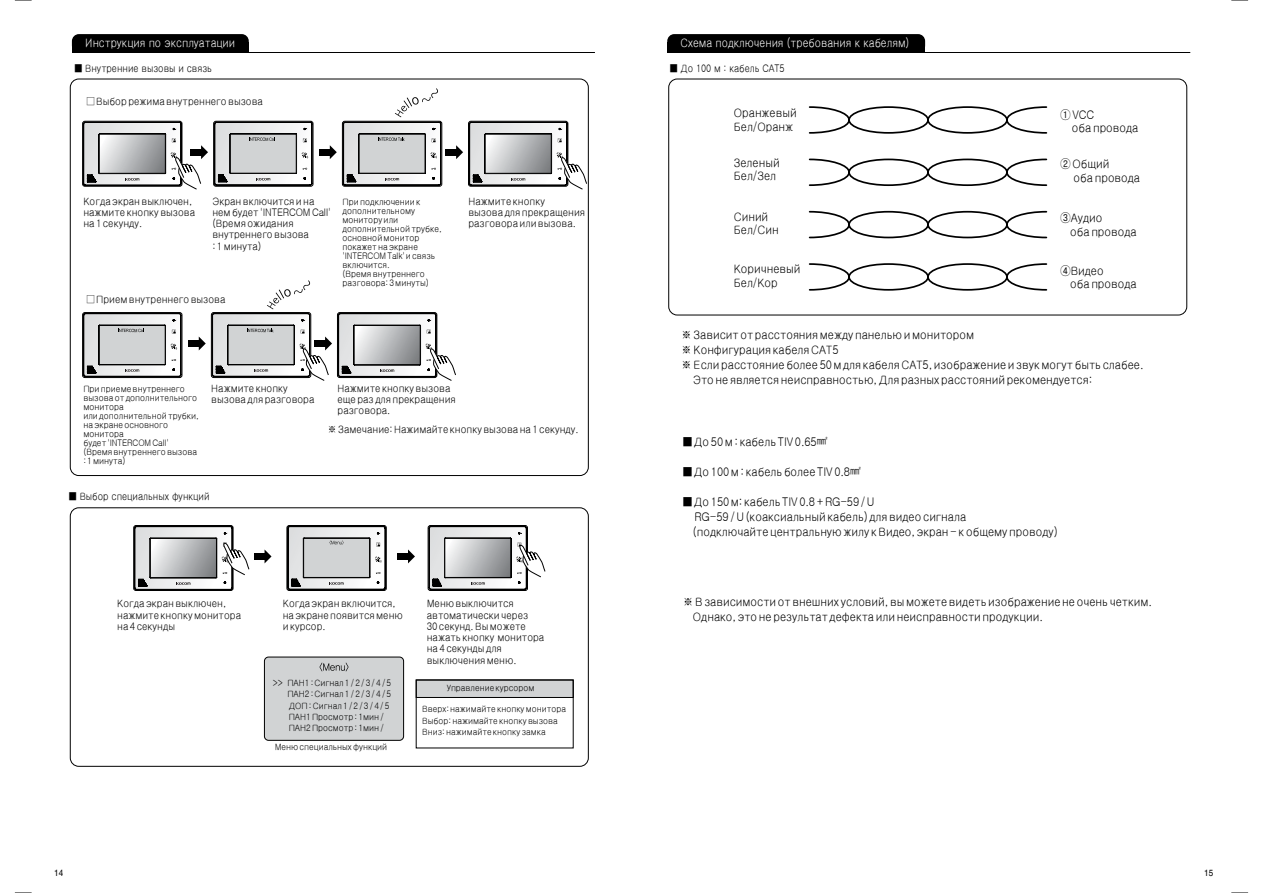
<style>
.page{position:relative;width:1263px;height:893px;background:#fff}
.page>*{position:absolute;margin:0;border:0;box-sizing:border-box;transform-origin:0 0}
.t1{font:12px/13.5px "Gulim";letter-spacing:-.01em;color:#000;scale:.9 1}
.t2{font:12px "Gulim";letter-spacing:-.01em;color:#fff;scale:.85 1}
.t3{font:10.5px/11.2px "Gulim";letter-spacing:-.01em;color:#000;scale:.9 1}
.t4{font:10.5px "Gulim";letter-spacing:-.01em;color:#000;scale:.85 1}
.t5{font:9px/9px "Gulim";letter-spacing:-.01em;color:#000;scale:.9 1}
.t6{font:9px "Helvetica";color:#000;scale:.9 1}
</style>
<div class="page">
<div style="left:264px;top:657px;width:140px;height:83px;background:#d1d3d4;border-radius:4px"></div>
<div style="left:264px;top:657px;width:140px;height:84px;border:1px solid #000;border-radius:4px"></div>
<div style="left:72px;top:42px;width:177px;height:11px;background:#000"></div>
<div style="left:72px;top:34px;width:177px;height:19px;background:#000;border-radius:7px"></div>
<hr style="left:72px;top:52px;width:523px;height:1px;background:#000">
<div style="left:667px;top:34px;width:258px;height:19px;background:#000;border-radius:7px"></div>
<hr style="left:667px;top:52px;width:523px;height:1px;background:#000">
<svg style="left:70px;top:78px;width:1117px;height:398px"></svg>
<div style="left:319px;top:149px;width:12px;height:6px;background:#000"></div>
<svg style="left:330px;top:145px;width:7px;height:14px"></svg>
<div style="left:446px;top:149px;width:11px;height:6px;background:#000"></div>
<svg style="left:456px;top:145px;width:7px;height:14px"></svg>
<div style="left:342px;top:121px;width:100px;height:65px;border:1px solid #000;border-radius:2px"></div>
<div style="left:213px;top:121px;width:100px;height:65px;border:1px solid #000;border-radius:2px"></div>
<div style="left:468px;top:121px;width:100px;height:65px;border:1px solid #000;border-radius:2px"></div>
<svg style="left:469px;top:122px;width:118px;height:68px"></svg>
<div style="left:82px;top:121px;width:100px;height:65px;border:1px solid #000;border-radius:2px"></div>
<svg style="left:83px;top:122px;width:125px;height:68px"></svg>
<div style="left:398px;top:553px;width:11px;height:7px;background:#000"></div>
<svg style="left:408px;top:549px;width:7px;height:14px"></svg>
<div style="left:254px;top:553px;width:12px;height:7px;background:#000"></div>
<svg style="left:265px;top:550px;width:6px;height:13px"></svg>
<div style="left:287px;top:525px;width:99px;height:66px;border:1px solid #000;border-radius:2px"></div>
<div style="left:428px;top:525px;width:100px;height:66px;border:1px solid #000;border-radius:2px"></div>
<div style="left:134px;top:525px;width:99px;height:66px;border:1px solid #000;border-radius:2px"></div>
<svg style="left:429px;top:526px;width:117px;height:63px"></svg>
<svg style="left:135px;top:526px;width:115px;height:64px"></svg>
<div style="left:70px;top:507px;width:519px;height:260px;border:1px solid #000;border-radius:9px"></div>
<svg style="left:809px;top:106px;width:238px;height:28px"></svg>
<svg style="left:809px;top:159px;width:238px;height:27px"></svg>
<svg style="left:809px;top:211px;width:238px;height:27px"></svg>
<svg style="left:809px;top:263px;width:238px;height:28px"></svg>
<div style="left:416px;top:680px;width:157px;height:17px;background:#d1d3d4"></div>
<div style="left:416px;top:680px;width:158px;height:18px;border:1px solid #000"></div>
<svg style="left:15px;top:0;width:17px;height:1px"></svg>
<svg style="left:1231px;top:0;width:17px;height:1px"></svg>
<svg style="left:1231px;top:892px;width:17px;height:1px"></svg>
<svg style="left:15px;top:892px;width:17px;height:1px"></svg>
<svg style="left:343px;top:88px;width:98px;height:97px"></svg>
<svg style="left:288px;top:526px;width:97px;height:63px"></svg>
<svg style="left:319px;top:663px;width:30px;height:8px"></svg>
<svg style="left:214px;top:122px;width:98px;height:63px"></svg>
<div style="left:188px;top:340px;width:12px;height:7px;background:#000"></div>
<svg style="left:199px;top:336px;width:7px;height:14px"></svg>
<div style="left:82px;top:312px;width:100px;height:66px;border:1px solid #000;border-radius:2px"></div>
<div style="left:337px;top:312px;width:100px;height:66px;border:1px solid #000;border-radius:2px"></div>
<svg style="left:338px;top:313px;width:118px;height:68px"></svg>
<svg style="left:212px;top:280px;width:120px;height:101px"></svg>
<svg style="left:83px;top:313px;width:98px;height:64px"></svg>
<div style="left:416px;top:680px;width:158px;height:68px;border:1px solid #000"></div>
<p class="t2" style="left:85px;top:37px;width:178px">Инструкция по эксплуатации</p>
<p class="t4" style="left:75px;top:62px;width:163px">■ Внутренние вызовы и связь</p>
<p class="t3" style="left:86px;top:96px;width:198px">□ Выбор режима внутреннего вызова</p>
<p class="t3" style="left:83px;top:195px;width:126px">Когда экран выключен, нажмите кнопку вызова на 1 секунду.</p>
<p class="t3" style="left:212px;top:195px;width:133px">Экран включится и на нем будет 'INTERCOM Call' (Время ожидания внутреннего вызова<br>: 1 минута)</p>
<p class="t3" style="left:468px;top:195px;width:131px">Нажмите кнопку<br>вызова для прекращения разговора или вызова.</p>
<p class="t5" style="left:343px;top:197px;width:112px">При подключении к дополнительному монитору или дополнительной трубке, основной монитор покажет на экране 'INTERCOM Talk' и связь включится.<br>(Время внутреннего разговора: 3 минуты)</p>
<p class="t3" style="left:86px;top:294px;width:156px">□ Прием внутреннего вызова</p>
<p class="t5" style="left:83px;top:384px;width:130px">При приеме внутреннего вызова от дополнительного монитора<br>или дополнительной трубки, на экране основного монитора<br>будет 'INTERCOM Call' (Время внутреннего вызова : 1 минута)</p>
<p class="t3" style="left:211px;top:382px;width:116px">Нажмите кнопку вызова для разговора</p>
<p class="t3" style="left:337px;top:382px;width:133px">Нажмите кнопку вызова еще раз для прекращения разговора.</p>
<p class="t3" style="left:327px;top:424px;width:281px">※ Замечание: Нажимайте кнопку вызова на 1 секунду.</p>
<p class="t4" style="left:69px;top:491px;width:167px">■ Выбор специальных функций</p>
<p class="t3" style="left:117px;top:598px;width:139px">Когда экран выключен, нажмите кнопку монитора на 4 секунды</p>
<p class="t3" style="left:283px;top:598px;width:135px">Когда экран включится, на экране появится меню и курсор.</p>
<p class="t3" style="left:427px;top:598px;width:132px">Меню выключится автоматически через<br>30 секунд. Вы можете нажать кнопку монитора на 4 секунды для выключения меню.</p>
<p class="t5" style="left:287px;top:677px;width:117px;line-height:11.2px">ПАН1 : Сигнал 1 / 2 / 3 / 4 / 5<br>ПАН2 : Сигнал 1 / 2 / 3 / 4 / 5<br>ДОП : Сигнал 1 / 2 / 3 / 4 / 5<br>ПАН1 Просмотр : 1мин /<br>ПАН2 Просмотр : 1мин /</p>
<p class="t5" style="left:273px;top:678px;width:13px">&gt;&gt;</p>
<p class="t5" style="left:275px;top:742px;width:126px">Меню специальных функций</p>
<p class="t5" style="left:447px;top:684px;width:99px">Управление курсором</p>
<p class="t5" style="left:422px;top:704px;width:161px;line-height:11.2px">Вверх: нажимайте кнопку монитора<br>Выбор: нажимайте кнопку вызова<br>Вниз: нажимайте кнопку замка</p>
<p class="t2" style="left:680px;top:37px;width:271px">Схема подключения (требования к кабелям)</p>
<p class="t4" style="left:670px;top:62px;width:137px">■ До 100 м : кабель CAT5</p>
<p class="t1" style="left:734px;top:106px;width:72px">Оранжевый<br>Бел/Оранж</p>
<p class="t1" style="left:1072px;top:108px;width:76px;text-indent:-12px">① VCC<br>оба провода</p>
<p class="t1" style="left:734px;top:156px;width:53px">Зеленый<br>Бел/Зел</p>
<p class="t1" style="left:1073px;top:157px;width:76px;text-indent:-14px">② Общий<br>оба провода</p>
<p class="t1" style="left:734px;top:210px;width:52px">Синий<br>Бел/Син</p>
<p class="t1" style="left:1070px;top:211px;width:76px;text-indent:-10px">③Аудио<br>оба провода</p>
<p class="t1" style="left:734px;top:262px;width:76px">Коричневый<br>Бел/Кор</p>
<p class="t1" style="left:1070px;top:264px;width:76px;text-indent:-10px">④Видео<br>оба провода</p>
<p class="t1" style="left:681px;top:328px;width:327px">※ Зависит от расстояния между панелью и монитором</p>
<p class="t1" style="left:681px;top:343px;width:176px">※ Конфигурация кабеля САТ5</p>
<p class="t1" style="left:681px;top:358px;width:515px">※ Если расстояние более 50 м для кабеля САТ5, изображение и звук могут быть слабее.</p>
<p class="t1" style="left:693px;top:373px;width:445px">Это не является неисправностью, Для разных расстояний рекомендуется:</p>
<p class="t1" style="left:683px;top:435px;width:162px">■ До 50 м : кабель TIV 0.65㎟</p>
<p class="t1" style="left:683px;top:465px;width:199px">■ До 100 м : кабель более TIV 0.8㎟</p>
<p class="t1" style="left:693px;top:494px;width:407px;line-height:15px;text-indent:-10px">■ До 150 м: кабель TIV 0.8 + RG-59 / U<br>RG-59 / U (коаксиальный кабель) для видео сигнала<br>(подключайте центральную жилу к Видео, экран - к общему проводу)</p>
<p class="t1" style="left:693px;top:594px;width:512px;line-height:15px;text-indent:-10px">※ В зависимости от внешних условий, вы можете видеть изображение не очень четким.<br>Однако, это не результат дефекта или неисправности продукции.</p>
<p class="t6" style="left:54px;top:868px;width:12px">14</p>
<p class="t6" style="left:1204px;top:868px;width:12px">15</p>
</div>
